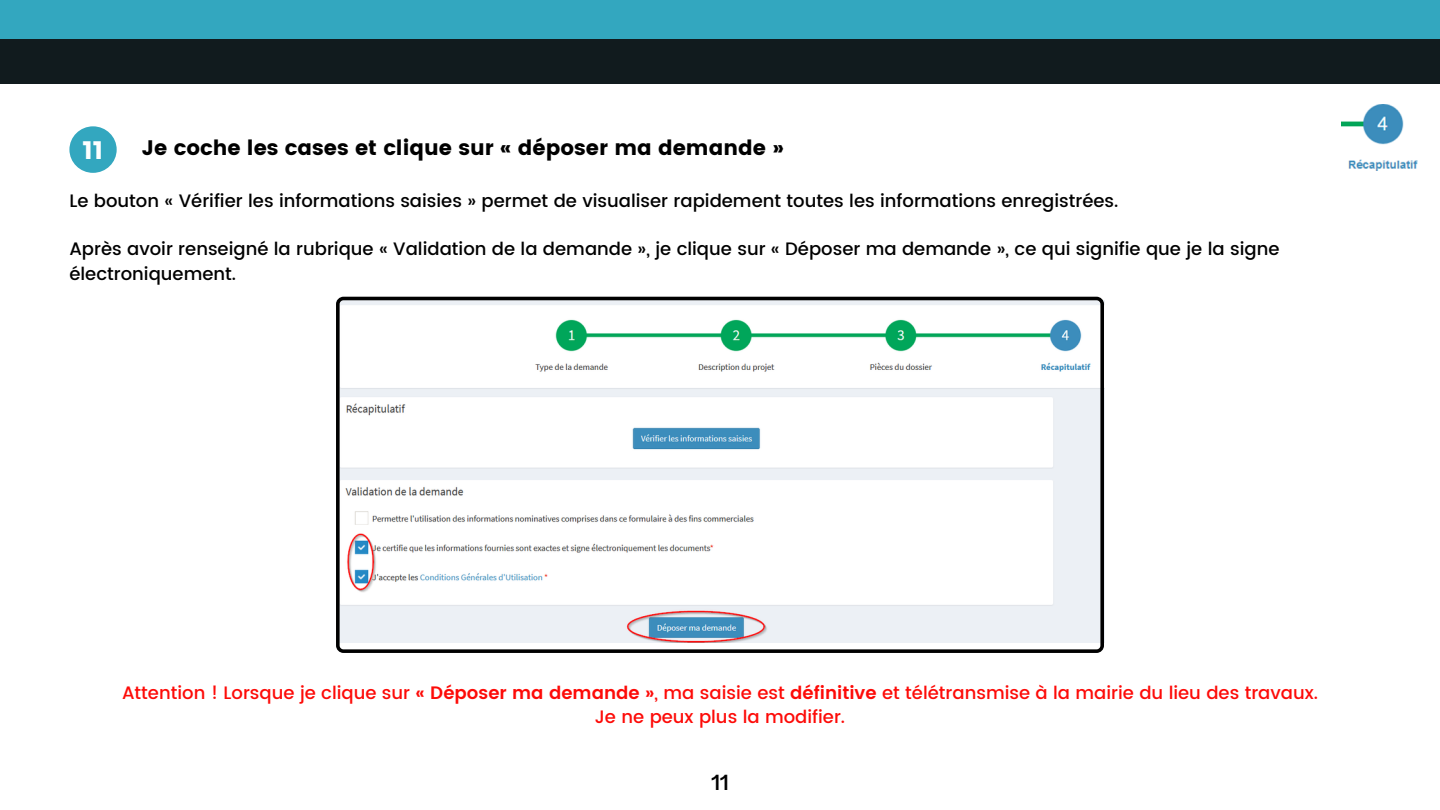
<style>
.page{position:relative;width:1440px;height:810px;background:#fff}
.page>*{position:absolute;margin:0;border:0;box-sizing:border-box;transform-origin:0 0}
.t1{font:25px "Poppins";color:#fff}
.t2{font:21px "Poppins";color:#000}
.t3{font:600 20px "Open Sauce One";color:#000}
.t4{font:500 18px "Poppins";color:#000}
.t5{font:500 18px/24.8px "Poppins";color:#fd0b08;text-align:center}
.s1{font-weight:600}
</style>
<div class="page">
<div style="left:69px;top:126px;width:48px;height:47px;background:#33a7bf;border-radius:50%"></div>
<div style="left:0;top:0;width:1440px;height:39px;background:#33a7bf"></div>
<div style="left:0;top:39px;width:1440px;height:45px;background:#111b1e"></div>
<img style="left:1342px;top:104px;width:76px;height:66px">
<svg style="left:336px;top:297px;width:768px;height:356px"></svg>
<p class="t1" style="left:82px;top:136px;width:23px">11</p>
<p class="t2" style="left:142px;top:136px;width:644px">Je coche les cases et clique sur « déposer ma demande »</p>
<p class="t4" style="left:69px;top:190px;width:1051px">Le bouton « Vérifier les informations saisies » permet de visualiser rapidement toutes les informations enregistrées.</p>
<p class="t4" style="left:69px;top:238px;width:1212px">Après avoir renseigné la rubrique « Validation de la demande », je clique sur « Déposer ma demande », ce qui signifie que je la signe</p>
<p class="t4" style="left:69px;top:263px;width:168px">électroniquement.</p>
<p class="t5" style="left:122px;top:680px;width:1197px">Attention ! Lorsque je clique sur <span class="s1">« Déposer ma demande »</span>, ma saisie est <span class="s1">définitive</span> et télétransmise à la mairie du lieu des travaux.<br>Je ne peux plus la modifier.</p>
<p class="t3" style="left:711px;top:770px;width:19px">11</p>
</div>
